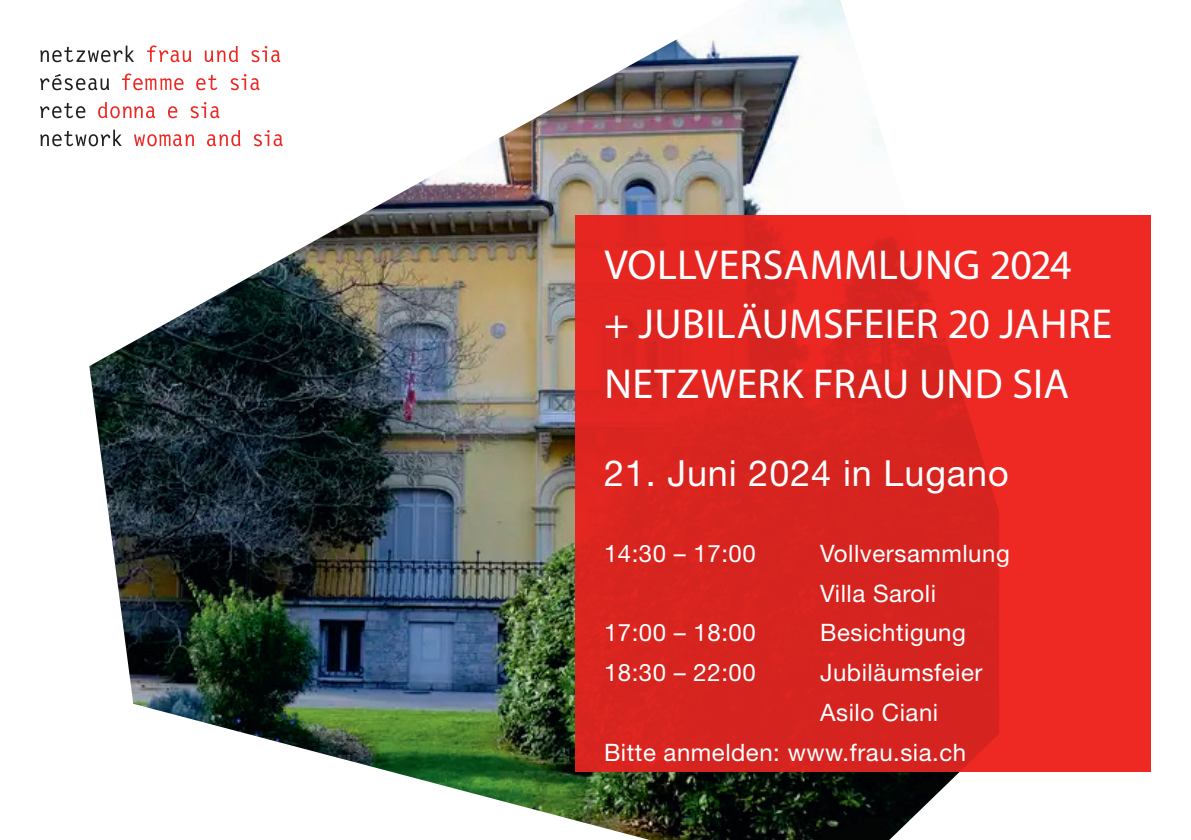
<style>
.page{position:relative;width:1191px;height:840px;background:#fff}
.page>*{position:absolute;margin:0;border:0;box-sizing:border-box;transform-origin:0 0}
.t1{font:42px/59.6px "Myriad Pro";letter-spacing:.01em;color:#fff}
.t2{font:36px "Helvetica Neue LT Pro";letter-spacing:.025em;color:#fff}
.t3{font:24px/39.6px "Helvetica Neue LT Pro";letter-spacing:.02em;color:#fff}
</style>
<div class="page">
<img style="left:89px;top:0;width:910px;height:839px">
<svg style="left:575px;top:215px;width:576px;height:556px;background:#e02520"></svg>
<svg style="left:134px;top:130px;width:149px;height:16px"></svg>
<svg style="left:40px;top:130px;width:82px;height:16px"></svg>
<svg style="left:98px;top:102px;width:122px;height:16px"></svg>
<svg style="left:40px;top:103px;width:45px;height:15px"></svg>
<svg style="left:122px;top:73px;width:138px;height:17px"></svg>
<svg style="left:40px;top:74px;width:69px;height:16px"></svg>
<svg style="left:147px;top:45px;width:133px;height:17px"></svg>
<svg style="left:40px;top:46px;width:94px;height:16px"></svg>
<h1 class="t1" style="left:604px;top:234px;width:509px">VOLLVERSAMMLUNG 2024<br>+ JUBILÄUMSFEIER 20 JAHRE<br>NETZWERK FRAU UND SIA</h1>
<h2 class="t2" style="left:604px;top:451px;width:406px">21. Juni 2024 in Lugano</h2>
<p class="t3" style="left:604px;top:532px;width:153px">14:30 – 17:00</p>
<p class="t3" style="left:820px;top:532px;width:191px">Vollversammlung<br>Villa Saroli</p>
<p class="t3" style="left:604px;top:612px;width:153px">17:00 – 18:00</p>
<p class="t3" style="left:820px;top:612px;width:147px">Besichtigung</p>
<p class="t3" style="left:604px;top:651px;width:153px">18:30 – 22:00</p>
<p class="t3" style="left:820px;top:651px;width:164px">Jubiläumsfeier</p>
<p class="t3" style="left:820px;top:691px;width:120px">Asilo Ciani</p>
<p class="t3" style="left:604px;top:731px;width:364px">Bitte anmelden: www.frau.sia.ch</p>
</div>
